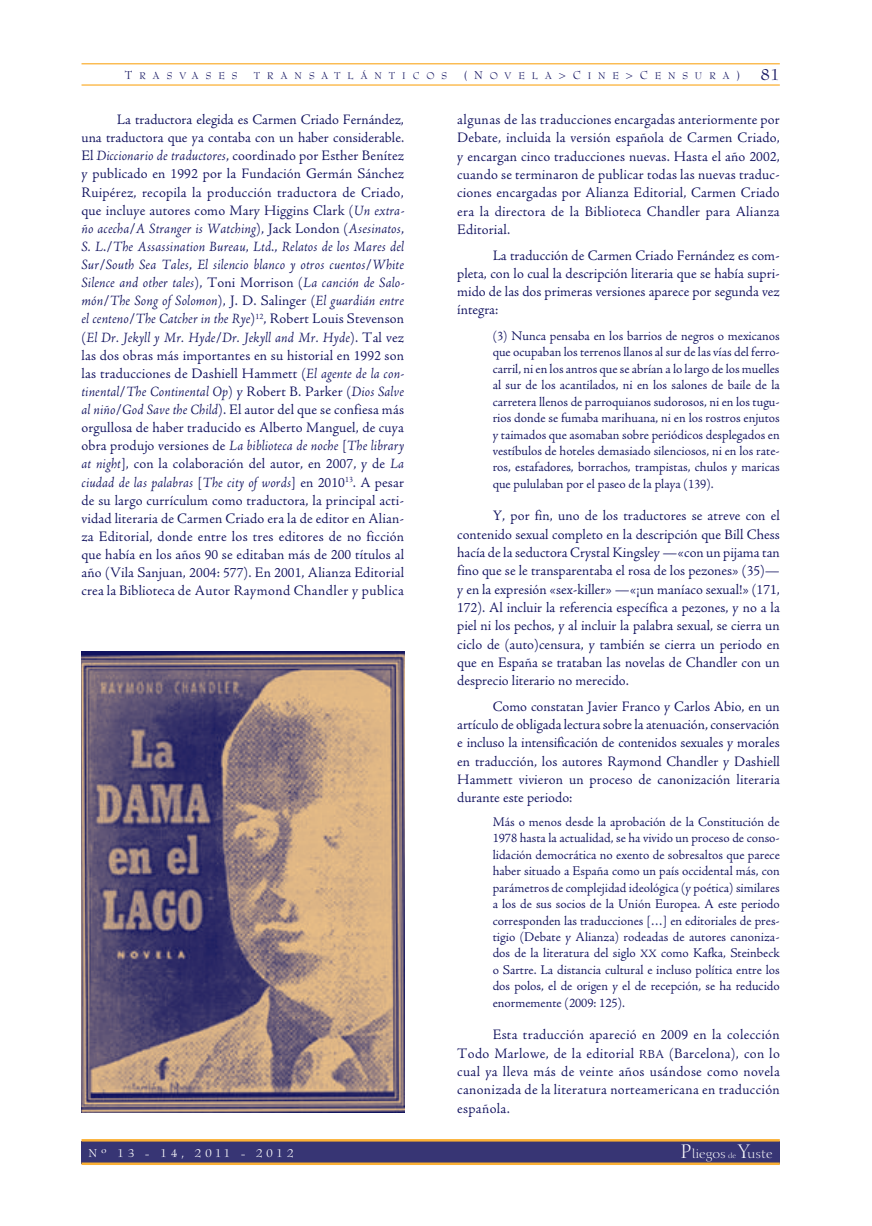
<style>
.page{position:relative;width:872px;height:1226px;background:#fff}
.page>*{position:absolute;margin:0;border:0;box-sizing:border-box;transform-origin:0 0}
.t1{font:15px/18.4px "Adobe Jenson";letter-spacing:.01em;color:#11125f;text-align:justify}
.t2{font:13.75px/16.5px "Adobe Jenson";color:#11125f;text-align:justify}
.t3{font:12.5px "Bernhard Modern";letter-spacing:.28em;color:#fff}
.t4{font:12.5px "Bernhard Modern Roman SC850";color:#11125f}
.t5{font:12.25px "Calligraphic 810 BT";color:#fff}
.t6{font:10.62px "Bernhard Modern Roman SC850";letter-spacing:.645em;color:#11125f}
.s1{font-size:12.5px}
.s2{font-size:17.5px}
.s3{font-style:italic}
.s4{font-family:"Adobe Jenson Regular SC850";font-size:11.75px}
.s5{font-family:"Adobe Jenson Regular SC850";font-size:12.75px}
.s6{font-size:19px}
.s7{font-size:7px}
</style>
<div class="page">
<hr style="left:81px;top:63px;width:699px;height:1px;background:#fbb034">
<hr style="left:81px;top:84px;width:699px;height:2px;background:#fbb034">
<div style="left:81px;top:1141px;width:699px;height:22px;background:#373574"></div>
<hr style="left:81px;top:1139px;width:699px;height:3px;background:#fbb034">
<hr style="left:81px;top:1163px;width:699px;height:2px;background:#fbb034">
<img style="left:81px;top:652px;width:323px;height:461px">
<p class="t4" style="left:81px;top:68px;width:27px">T</p>
<p class="t6" style="left:139px;top:70px;width:99px">RASVASES</p>
<p class="t6" style="left:254px;top:70px;width:195px">TRANSATLÁNTICOS</p>
<p class="t6" style="left:464px;top:70px;width:317px"><span class="s1">(N</span>OVELA<span class="s1">&gt;C</span> INE<span class="s1">&gt;C</span> ENSURA<span class="s1">)</span> <span class="s2">81</span></p>
<p class="t1" style="left:81px;top:111px;width:324px;text-indent:35px">La traductora elegida es Carmen Criado Fernández, una traductora que ya contaba con un haber considerable.<br>El <span class="s3">Diccionario de traductores</span>, coordinado por Esther Benítez y publicado en 1992 por la Fundación Germán Sánchez Ruipérez, recopila la producción traductora de Criado, que incluye autores como Mary Higgins Clark (<span class="s3">Un extra&shy;ño acecha</span>/<span class="s3">A Stranger is Watching</span>), Jack London (<span class="s3">Asesinatos</span>, <span class="s3">S. L</span>./<span class="s3">The Assassination Bureau</span>, <span class="s3">Ltd</span>., <span class="s3">Relatos de los Mares del Sur</span>/<span class="s3">South Sea Tales</span>, <span class="s3">El silencio blanco y otros cuentos</span>/<span class="s3">White Silence and other tales</span>), Toni Morrison (<span class="s3">La canción de Salo&shy;món</span>/<span class="s3">The Song of Solomon</span>), J. D. Salinger (<span class="s3">El guardián entre el centeno</span>/<span class="s3">The Catcher in the Rye</span>)<sup>12</sup>, Robert Louis Stevenson (<span class="s3">El Dr. Jekyll y Mr. Hyde</span>/<span class="s3">Dr. Jekyll and Mr. Hyde</span>). Tal vez las dos obras más importantes en su historial en 1992 son las traducciones de Dashiell Hammett (<span class="s3">El agente de la con&shy;tinental</span>/<span class="s3">The Continental Op</span>) y Robert B. Parker (<span class="s3">Dios Salve al niño</span>/<span class="s3">God Save the Child</span>). El autor del que se confiesa más orgullosa de haber traducido es Alberto Manguel, de cuya obra produjo versiones de <span class="s3">La biblioteca de noche</span> [<span class="s3">The library at night</span>], con la colaboración del autor, en 2007, y de <span class="s3">La ciudad de las palabras</span> [<span class="s3">The city of words</span>] en 2010<sup>13</sup>. A pesar de su largo currículum como traductora, la principal acti&shy;vidad literaria de Carmen Criado era la de editor en Alian&shy;za Editorial, donde entre los tres editores de no ficción que había en los años 90 se editaban más de 200 títulos al año (Vila Sanjuan, 2004: 577). En 2001, Alianza Editorial crea la Biblioteca de Autor Raymond Chandler y publica</p>
<p class="t1" style="left:457px;top:111px;width:324px">algunas de las traducciones encargadas anteriormente por Debate, incluida la versión española de Carmen Criado, y encargan cinco traducciones nuevas. Hasta el año 2002, cuando se terminaron de publicar todas las nuevas traduc&shy;ciones encargadas por Alianza Editorial, Carmen Criado era la directora de la Biblioteca Chandler para Alianza Editorial.</p>
<p class="t1" style="left:457px;top:246px;width:324px;text-indent:35px">La traducción de Carmen Criado Fernández es com&shy;pleta, con lo cual la descripción literaria que se había supri&shy;mido de las dos primeras versiones aparece por segunda vez íntegra:</p>
<p class="t2" style="left:493px;top:328px;width:289px">(3) Nunca pensaba en los barrios de negros o mexicanos que ocupaban los terrenos llanos al sur de las vías del ferro&shy;carril, ni en los antros que se abrían a lo largo de los muelles al sur de los acantilados, ni en los salones de baile de la carretera llenos de parroquianos sudorosos, ni en los tugu&shy;rios donde se fumaba marihuana, ni en los rostros enjutos y taimados que asomaban sobre periódicos desplegados en vestíbulos de hoteles demasiado silenciosos, ni en los rate&shy;ros, estafadores, borrachos, trampistas, chulos y maricas que pululaban por el paseo de la playa (139).</p>
<p class="t1" style="left:457px;top:507px;width:324px;text-indent:35px">Y, por fin, uno de los traductores se atreve con el contenido sexual completo en la descripción que Bill Chess hacía de la seductora Crystal Kingsley —«con un pijama tan fino que se le transparentaba el rosa de los pezones» (35)— y en la expresión «sex-killer» —«¡un maníaco sexual!» (171, 172). Al incluir la referencia específica a pezones, y no a la piel ni los pechos, y al incluir la palabra sexual, se cierra un ciclo de (auto)censura, y también se cierra un periodo en que en España se trataban las novelas de Chandler con un desprecio literario no merecido.</p>
<p class="t1" style="left:457px;top:698px;width:324px;text-indent:35px">Como constatan Javier Franco y Carlos Abio, en un artículo de obligada lectura sobre la atenuación, conservación e incluso la intensificación de contenidos sexuales y morales en traducción, los autores Raymond Chandler y Dashiell Hammett vivieron un proceso de canonización literaria durante este periodo:</p>
<p class="t2" style="left:493px;top:814px;width:289px">Más o menos desde la aprobación de la Constitución de 1978 hasta la actualidad, se ha vivido un proceso de conso&shy;lidación democrática no exento de sobresaltos que parece haber situado a España como un país occidental más, con parámetros de complejidad ideológica (y poética) similares a los de sus socios de la Unión Europea. A este periodo corresponden las traducciones […] en editoriales de pres&shy;tigio (Debate y Alianza) rodeadas de autores canoniza&shy;dos de la literatura del siglo <span class="s4">XX</span> como Kafka, Steinbeck o Sartre. La distancia cultural e incluso política entre los dos polos, el de origen y el de recepción, se ha reducido enormemente (2009: 125).</p>
<p class="t1" style="left:457px;top:1026px;width:324px;text-indent:35px">Esta traducción apareció en 2009 en la colección Todo Marlowe, de la editorial <span class="s5">RBA</span> (Barcelona), con lo cual ya lleva más de veinte años usándose como novela canonizada de la literatura norteamericana en traducción española.</p>
<p class="t3" style="left:89px;top:1147px;width:207px">Nº 13 - 14, 2011 - 2012</p>
<p class="t5" style="left:680px;top:1147px;width:94px"><span class="s6">P</span>liegos <span class="s7">de</span> <span class="s6">Y</span>uste</p>
</div>
